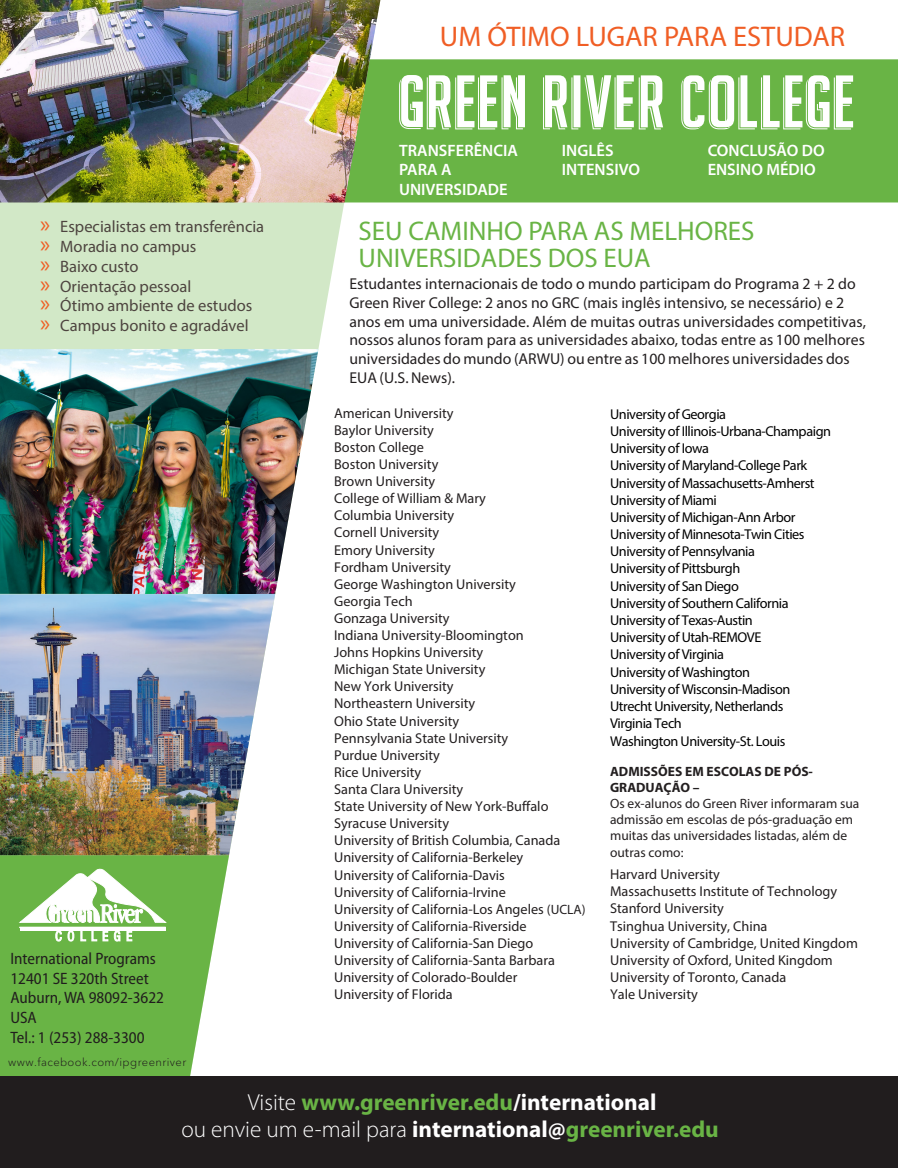
<style>
.page{position:relative;width:898px;height:1168px;background:#fff}
.page>*{position:absolute;margin:0;border:0;box-sizing:border-box;transform-origin:0 0}
.t1{font:28.5px "Myriad Pro";color:#f05e25}
.t2{font:27px/27px "Myriad Pro";color:#69b445}
.t3{font:700 23.25px/27.9px "Myriad Pro";color:#69b445;text-align:center}
.t4{font:16.5px/19.8px "Myriad Pro";color:#4d443f}
.t5{font:semi-condensed 16.5px/19.6px "Myriad Pro";color:#211d1e}
.t6{font:600 16.5px/19.8px "Myriad Pro";color:#fff}
.t7{font:15.75px/18.9px "Myriad Pro";color:#231f20}
.t8{font:14.25px/17.1px "Myriad Pro";color:#231f20}
.t9{font:14.25px/17.2px "Myriad Pro";letter-spacing:-.03em;color:#000}
.t10{font:13.5px/16.2px "Myriad Pro";color:#231f20}
.t11{font:700 13.5px/16.2px "Myriad Pro";color:#231f20}
.t12{font:300 11.25px "Avenir Next LT Pro";letter-spacing:.035em;color:#221e1f}
.s1{font-size:24px;color:#f05e25}
.s2{font-size:13.5px}
.s3{font-weight:300;color:#fff}
.s4{color:#fff}
</style>
<div class="page">
<div style="left:382px;top:59px;width:516px;height:143px;background:#69b445"></div>
<svg style="left:0;top:0;width:382px;height:595px;fill:#d2e8c7"></svg>
<img style="left:0;top:0;width:380px;height:202px">
<svg style="left:681px;top:75px;width:172px;height:54px"></svg>
<svg style="left:543px;top:75px;width:120px;height:54px"></svg>
<svg style="left:399px;top:75px;width:126px;height:54px"></svg>
<svg style="left:0;top:855px;width:229px;height:221px;background:#78bb58"></svg>
<svg style="left:19px;top:869px;width:147px;height:72px"></svg>
<hr style="left:20px;top:927px;width:145px;height:3px;background:#fff">
<img style="left:0;top:594px;width:275px;height:261px">
<img style="left:0;top:349px;width:318px;height:245px">
<div style="left:0;top:1076px;width:898px;height:92px;background:#211d1e"></div>
<h1 class="t1" style="left:440px;top:19px;width:407px">UM ÓTIMO LUGAR PARA ESTUDAR</h1>
<p class="t6" style="left:399px;top:140px;width:120px">TRANSFERÊNCIA<br>PARA A<br>UNIVERSIDADE</p>
<p class="t6" style="left:562px;top:140px;width:80px">INGLÊS<br>INTENSIVO</p>
<p class="t6" style="left:707px;top:140px;width:118px">CONCLUSÃO DO<br>ENSINO MÉDIO</p>
<p class="t4" style="left:40px;top:216px;width:226px"><span class="s1">»</span> Especialistas em transferência <span class="s1">»</span> Moradia no campus<br><span class="s1">»</span> Baixo custo<br><span class="s1">»</span> Orientação pessoal<br><span class="s1">»</span> Ótimo ambiente de estudos <span class="s1">»</span> Campus bonito e agradável</p>
<h2 class="t2" style="left:359px;top:217px;width:397px">SEU CAMINHO PARA AS MELHORES<br>UNIVERSIDADES DOS EUA</h2>
<p class="t7" style="left:349px;top:274px;width:518px">Estudantes internacionais de todo o mundo participam do Programa 2 + 2 do Green River College: 2 anos no GRC (mais inglês intensivo, se necessário) e 2 anos em uma universidade. Além de muitas outras universidades competitivas, nossos alunos foram para as universidades abaixo, todas entre as 100 melhores universidades do mundo (ARWU) ou entre as 100 melhores universidades dos EUA (U.S. News).</p>
<p class="t8" style="left:334px;top:404px;width:253px">American University<br>Baylor University<br>Boston College<br>Boston University<br>Brown University<br>College of William &amp; Mary<br>Columbia University<br>Cornell University<br>Emory University<br>Fordham University<br>George Washington University<br>Georgia Tech<br>Gonzaga University<br>Indiana University-Bloomington<br>Johns Hopkins University<br>Michigan State University<br>New York University<br>Northeastern University<br>Ohio State University<br>Pennsylvania State University<br>Purdue University<br>Rice University<br>Santa Clara University<br>State University of New York-Buffalo<br>Syracuse University<br>University of British Columbia, Canada<br>University of California-Berkeley<br>University of California-Davis<br>University of California-Irvine<br>University of California-Los Angeles <span class="s2">(UCLA)<br></span>University of California-Riverside<br>University of California-San Diego<br>University of California-Santa Barbara<br>University of Colorado-Boulder<br>University of Florida</p>
<p class="t9" style="left:610px;top:405px;width:222px">University of Georgia<br>University of Illinois-Urbana-Champaign<br>University of Iowa<br>University of Maryland-College Park<br>University of Massachusetts-Amherst<br>University of Miami<br>University of Michigan-Ann Arbor<br>University of Minnesota-Twin Cities<br>University of Pennsylvania<br>University of Pittsburgh<br>University of San Diego<br>University of Southern California<br>University of Texas-Austin<br>University of Utah-REMOVE<br>University of Virginia<br>University of Washington<br>University of Wisconsin-Madison<br>Utrecht University, Netherlands<br>Virginia Tech<br>Washington University-St. Louis</p>
<p class="t11" style="left:610px;top:762px;width:204px">ADMISSÕES EM ESCOLAS DE PÓS-<br>GRADUAÇÃO –</p>
<p class="t10" style="left:610px;top:795px;width:251px">Os ex-alunos do Green River informaram sua admissão em escolas de pós-graduação em muitas das universidades listadas, além de outras como:</p>
<p class="t8" style="left:610px;top:866px;width:249px">Harvard University<br>Massachusetts Institute of Technology<br>Stanford University<br>Tsinghua University, China<br>University of Cambridge, United Kingdom<br>University of Oxford, United Kingdom<br>University of Toronto, Canada<br>Yale University</p>
<p class="t5" style="left:10px;top:949px;width:155px">International Programs<br>12401 SE 320th Street<br>Auburn, WA 98092-3622<br>USA<br>Tel.: 1 (253) 288-3300</p>
<p class="t12" style="left:8px;top:1056px;width:180px">www.facebook.com/ipgreenriver</p>
<h3 class="t3" style="left:181px;top:1087px;width:539px"><span class="s3">Visite</span> www.greenriver.edu<span class="s4">/international<br></span><span class="s3">ou envie um e-mail para</span> <span class="s4">international@</span>greenriver.edu</h3>
</div>
